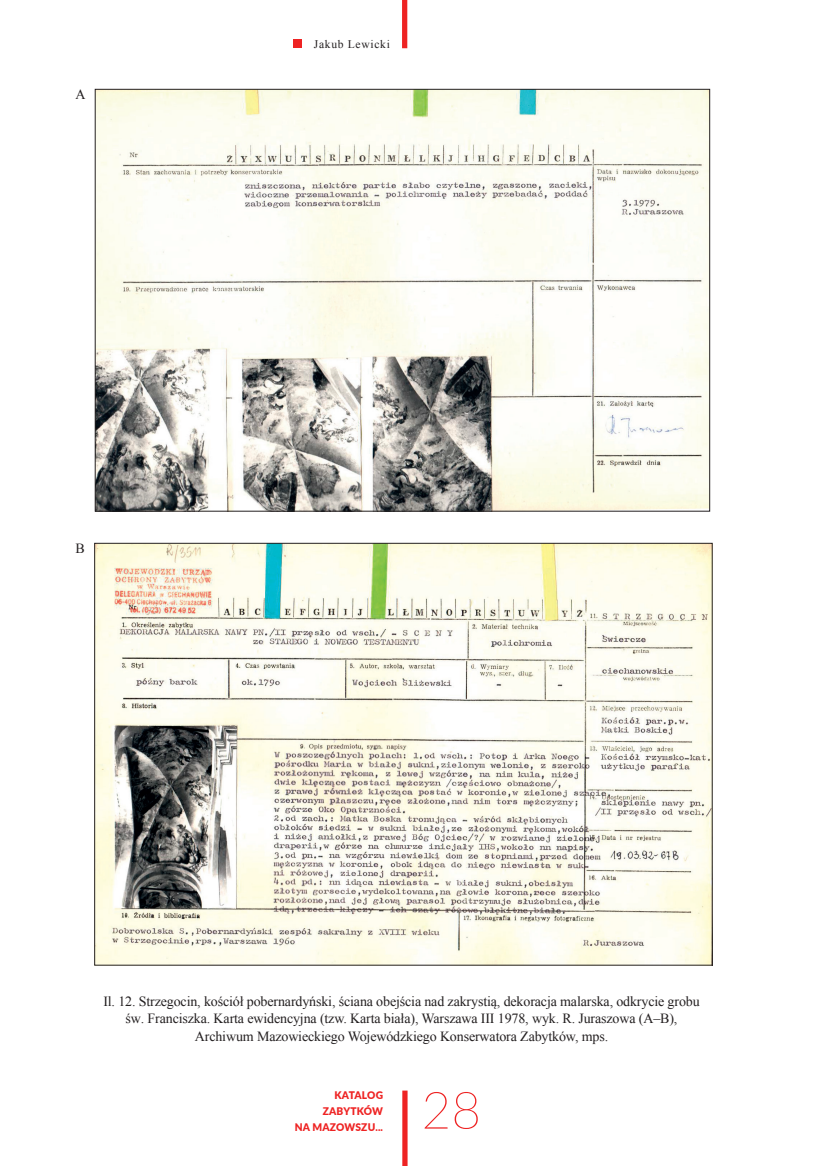
<style>
.page{position:relative;width:819px;height:1166px;background:#fff}
.page>*{position:absolute;margin:0;border:0;box-sizing:border-box;transform-origin:0 0}
.t1{font:100 51.62px "Lato";color:#ee2323}
.t2{font:14px/17.5px "Times New Roman";letter-spacing:-.01em;color:#231f20;text-align:center}
.t3{font:11.55px "Times New Roman";letter-spacing:.06em;color:#231f20}
.t4{font:900 10.5px/15.8px "Lato";letter-spacing:.02em;color:#ee2323;text-align:right}
</style>
<div class="page">
<div style="left:402px;top:1090px;width:5px;height:76px;background:#ee2323"></div>
<div style="left:402px;top:0;width:5px;height:48px;background:#ee2323"></div>
<div style="left:293px;top:40px;width:8px;height:8px;background:#ee2323"></div>
<img style="left:97px;top:91px;width:610px;height:418px">
<img style="left:96px;top:545px;width:614px;height:418px">
<p class="t2" style="left:76px;top:86px;width:12px">A</p>
<p class="t3" style="left:314px;top:36px;width:77px">Jakub Lewicki</p>
<p class="t2" style="left:76px;top:539px;width:11px">B</p>
<p class="t2" style="left:103px;top:992px;width:598px">Il. 12. Strzegocin, kościół pobernardyński, ściana obejścia nad zakrystią, dekoracja malarska, odkrycie grobu św. Franciszka. Karta ewidencyjna (tzw. Karta biała), Warszawa III 1978, wyk. R. Juraszowa (A–B),<br>Archiwum Mazowieckiego Wojewódzkiego Konserwatora Zabytków, mps.</p>
<p class="t4" style="left:294px;top:1087px;width:90px">KATALOG<br>ZABYTKÓW<br>NA MAZOWSZU...</p>
<h1 class="t1" style="left:421px;top:1075px;width:61px">28</h1>
</div>
